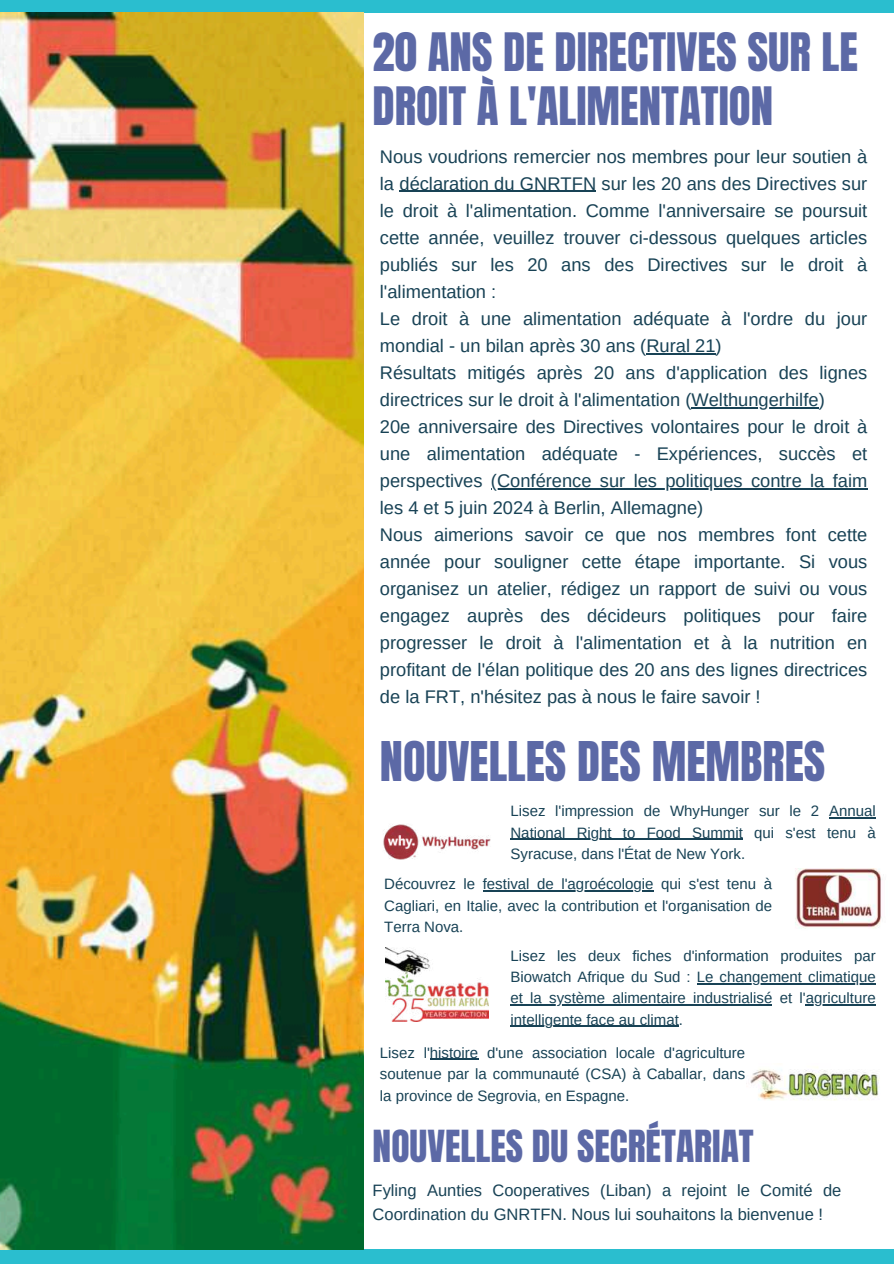
<style>
.page{position:relative;width:894px;height:1264px;background:#fff}
.page>*{position:absolute;margin:0;border:0;box-sizing:border-box;transform-origin:0 0}
.t1{font:46.5px "Anton";color:#5c69a6}
.t2{font:45px/54px "Anton";color:#5c69a6}
.t3{font:37.5px "Anton";color:#5c69a6}
.t4{font:18.3px/27px "Arimo";color:#184255}
.t5{font:16.5px/23.5px "Arimo";color:#184255}
.t6{font:15px/21.3px "Arimo";color:#184255;text-align:justify}
</style>
<div class="page">
<div style="left:0;top:1249px;width:893px;height:14px;background:#2abecf"></div>
<div style="left:0;top:0;width:893px;height:12px;background:#2abecf"></div>
<img style="left:795px;top:868px;width:87px;height:61px">
<img style="left:383px;top:824px;width:108px;height:36px">
<img style="left:386px;top:947px;width:102px;height:74px">
<img style="left:750px;top:1067px;width:130px;height:33px">
<img style="left:0;top:12px;width:364px;height:1237px">
<hr style="left:399px;top:191px;width:197px;height:1px;background:#184255">
<hr style="left:646px;top:353px;width:69px;height:1px;background:#184255">
<hr style="left:691px;top:407px;width:127px;height:1px;background:#184255">
<hr style="left:491px;top:488px;width:376px;height:1px;background:#184255">
<hr style="left:482px;top:890px;width:171px;height:1px;background:#184255">
<hr style="left:828px;top:817px;width:47px;height:1px;background:#184255">
<hr style="left:510px;top:838px;width:232px;height:1px;background:#184255">
<hr style="left:696px;top:983px;width:179px;height:1px;background:#184255">
<hr style="left:510px;top:1004px;width:262px;height:1px;background:#184255">
<hr style="left:805px;top:1004px;width:70px;height:1px;background:#184255">
<hr style="left:510px;top:1025px;width:168px;height:1px;background:#184255">
<hr style="left:430px;top:1058px;width:48px;height:2px;background:#184255">
<h2 class="t2" style="left:372px;top:29px;width:486px">20 ANS DE DIRECTIVES SUR LE<br>DROIT À L'ALIMENTATION</h2>
<p class="t4" style="left:380px;top:143px;width:489px">Nous voudrions remercier nos membres pour leur soutien à la déclaration du GNRTFN sur les 20 ans des Directives sur le droit à l'alimentation. Comme l'anniversaire se poursuit cette année, veuillez trouver ci-dessous quelques articles publiés sur les 20 ans des Directives sur le droit à l'alimentation :<br>Le droit à une alimentation adéquate à l'ordre du jour mondial - un bilan après 30 ans (Rural 21)<br>Résultats mitigés après 20 ans d'application des lignes directrices sur le droit à l'alimentation (Welthungerhilfe)<br>20e anniversaire des Directives volontaires pour le droit à une alimentation adéquate - Expériences, succès et perspectives (Conférence sur les politiques contre la faim les 4 et 5 juin 2024 à Berlin, Allemagne)<br>Nous aimerions savoir ce que nos membres font cette année pour souligner cette étape importante. Si vous organisez un atelier, rédigez un rapport de suivi ou vous engagez auprès des décideurs politiques pour faire progresser le droit à l'alimentation et à la nutrition en profitant de l'élan politique des 20 ans des lignes directrices de la FRT, n'hésitez pas à nous le faire savoir !</p>
<h1 class="t1" style="left:380px;top:738px;width:447px">NOUVELLES DES MEMBRES</h1>
<p class="t6" style="left:510px;top:800px;width:366px">Lisez l'impression de WhyHunger sur le 2 Annual National Right to Food Summit qui s'est tenu à Syracuse, dans l'État de New York.</p>
<p class="t6" style="left:384px;top:873px;width:389px">Découvrez le festival de l'agroécologie qui s'est tenu à Cagliari, en Italie, avec la contribution et l'organisation de Terra Nova.</p>
<p class="t6" style="left:510px;top:944px;width:366px">Lisez les deux fiches d'information produites par Biowatch Afrique du Sud : Le changement climatique et la système alimentaire industrialisé et l'agriculture intelligente face au climat.</p>
<p class="t6" style="left:380px;top:1042px;width:366px">Lisez l'histoire d'une association locale d'agriculture soutenue par la communauté (CSA) à Caballar, dans la province de Segrovia, en Espagne.</p>
<h3 class="t3" style="left:372px;top:1127px;width:382px">NOUVELLES DU SECRÉTARIAT</h3>
<p class="t5" style="left:372px;top:1178px;width:470px">Fyling Aunties Cooperatives (Liban) a rejoint le Comité de<br>Coordination du GNRTFN. Nous lui souhaitons la bienvenue !</p>
</div>
